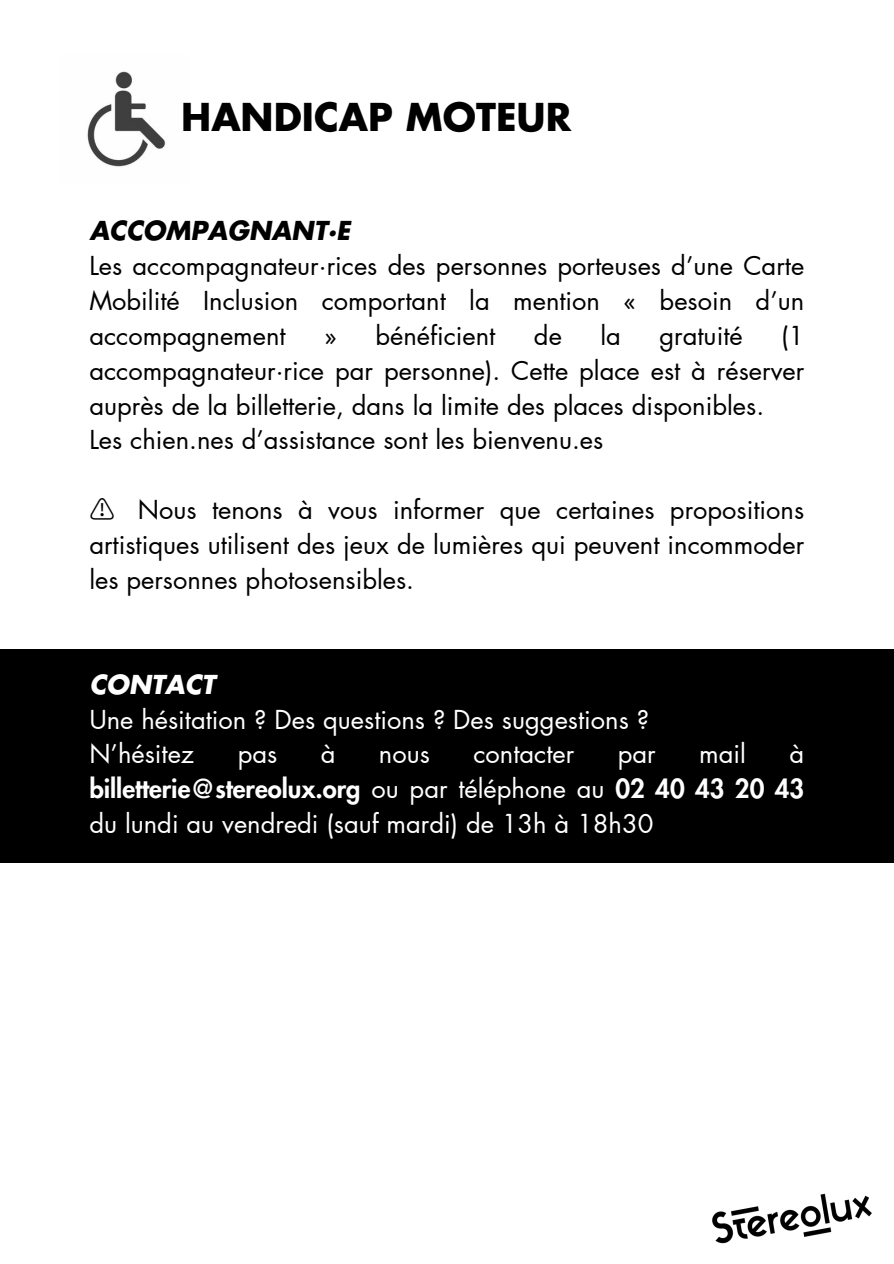
<style>
.page{position:relative;width:894px;height:1264px;background:#fff}
.page>*{position:absolute;margin:0;border:0;box-sizing:border-box;transform-origin:0 0}
.t1{font:700 37.5px "Futura LT Pro";color:#000}
.t2{font:25.5px/34.8px "Futura LT Pro";color:#000;text-align:justify}
.t3{font:25.5px/34.8px "Futura LT Pro";color:#fff;text-align:justify}
.t4{font:italic 700 25.5px "Futura LT Pro";color:#000}
.t5{font:italic 700 25.5px "Futura LT Pro";color:#fff}
.s1{font-family:"Noto Sans CJ Ksc"}
.s2{font-weight:800}
</style>
<div class="page">
<div style="left:0;top:649px;width:893px;height:213px;background:#000"></div>
<img style="left:87px;top:71px;width:79px;height:96px">
<img style="left:712px;top:1193px;width:160px;height:51px">
<p class="t1" style="left:181px;top:100px;width:391px">HANDICAP MOTEUR</p>
<p class="t4" style="left:89px;top:219px;width:262px">ACCOMPAGNANT·E</p>
<h1 class="t2" style="left:89px;top:249px;width:716px">Les accompagnateur·rices des personnes porteuses d’une Carte Mobilité Inclusion comportant la mention « besoin d’un accompagnement</h1>
<h1 class="t2" style="left:324px;top:319px;width:173px">» bénéficient</h1>
<h1 class="t2" style="left:534px;top:319px;width:29px">de</h1>
<h1 class="t2" style="left:600px;top:319px;width:22px">la</h1>
<h1 class="t2" style="left:659px;top:319px;width:85px">gratuité</h1>
<h1 class="t2" style="left:89px;top:319px;width:716px;text-indent:691px">(1 accompagnateur·rice par personne). Cette place est à réserver auprès de la billetterie, dans la limite des places disponibles.</h1>
<p class="t2" style="left:89px;top:424px;width:515px">Les chien.nes d’assistance sont les bienvenu.es</p>
<p class="t2" style="left:89px;top:493px;width:716px"><span class="s1">⚠</span> Nous tenons à vous informer que certaines propositions artistiques utilisent des jeux de lumières qui peuvent incommoder les personnes photosensibles.</p>
<p class="t5" style="left:89px;top:672px;width:127px">CONTACT</p>
<p class="t3" style="left:89px;top:703px;width:561px">Une hésitation ? Des questions ? Des suggestions ?</p>
<p class="t3" style="left:89px;top:737px;width:106px">N’hésitez</p>
<p class="t3" style="left:237px;top:737px;width:41px">pas</p>
<p class="t3" style="left:321px;top:737px;width:16px">à</p>
<p class="t3" style="left:379px;top:737px;width:53px">nous</p>
<p class="t3" style="left:473px;top:737px;width:102px">contacter</p>
<p class="t3" style="left:617px;top:737px;width:39px">par</p>
<p class="t3" style="left:699px;top:737px;width:48px">mail</p>
<p class="t3" style="left:89px;top:737px;width:716px;text-indent:700px">à <span class="s2">billetterie@stereolux.org</span> ou par téléphone au <span class="s2">02 40 43 20 43 </span>du lundi au vendredi (sauf mardi) de 13h à 18h30</p>
</div>
